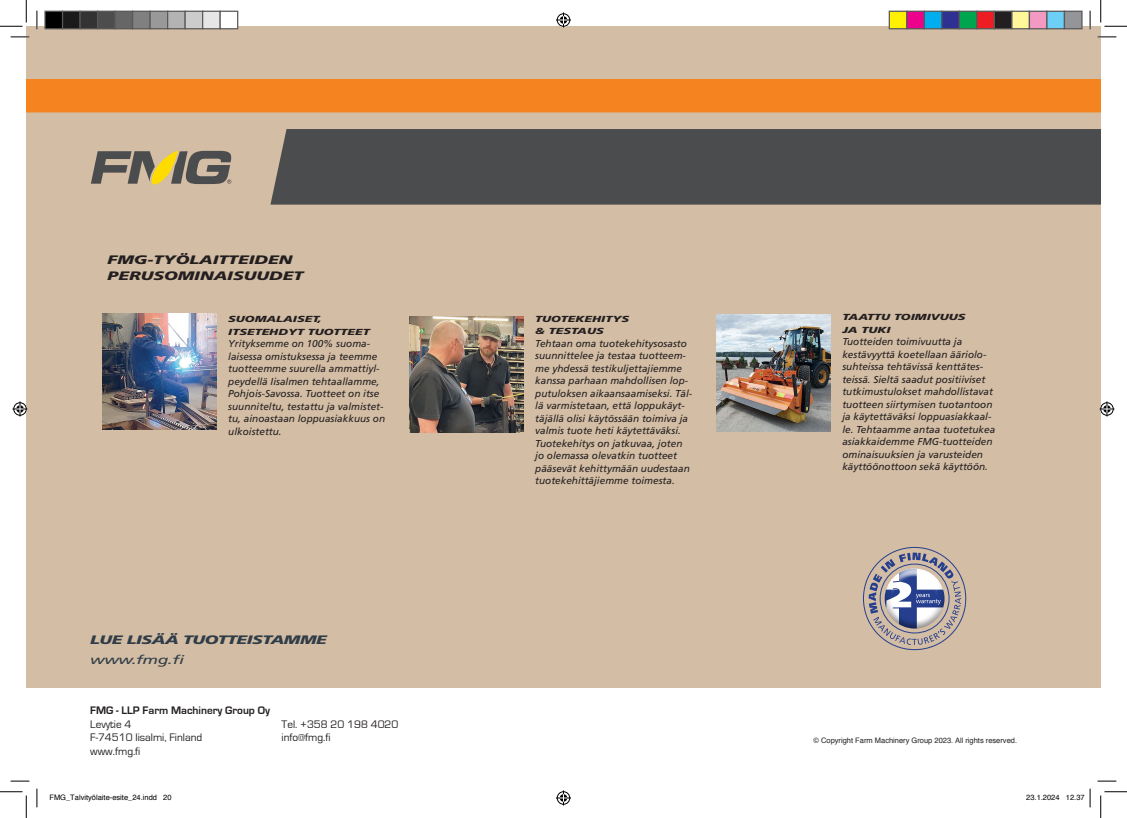
<style>
.page{position:relative;width:1127px;height:818px;background:#fff}
.page>*{position:absolute;margin:0;border:0;box-sizing:border-box;transform-origin:0 0}
.t1{font:italic 900 12.25px/16.2px "Frutiger LT Std";color:#231f20;scale:1.43 1}
.t2{font:italic 900 12.25px "Frutiger LT Std";letter-spacing:-.025em;color:#303d48;scale:1.43 1}
.t3{font:italic 12.25px "Frutiger LT Std";letter-spacing:-.025em;color:#303d48;scale:1.43 1}
.t4{font:11.25px/13.5px "Eurostile";color:#231f20}
.t5{font:700 11.25px "Eurostile";color:#231f20}
.t6{font:italic 10px/12.5px "Frutiger LT Std";color:#231f20}
.t7{font:italic 900 8.75px/12.5px "Frutiger LT Std";color:#231f20;scale:1.43 1}
.t8{font:7.5px "Helvetica";color:#231f20}
.t9{font:7.5px "Helvetica";color:#000}
</style>
<div class="page">
<div style="left:26px;top:26px;width:1074px;height:662px;background:#d3bda4"></div>
<div style="left:26px;top:79px;width:1074px;height:33px;background:#f58420"></div>
<div style="left:270px;top:129px;width:830px;height:76px;background:#4b4c4d"></div>
<svg style="left:91px;top:150px;width:140px;height:35px"></svg>
<img style="left:102px;top:313px;width:114px;height:117px">
<img style="left:409px;top:316px;width:114px;height:117px">
<img style="left:716px;top:315px;width:114px;height:116px">
<svg style="left:868px;top:552px;width:92px;height:93px"></svg>
<svg style="left:11px;top:36px;width:18px;height:2px"></svg>
<svg style="left:1097px;top:36px;width:18px;height:2px"></svg>
<svg style="left:11px;top:780px;width:18px;height:2px"></svg>
<svg style="left:1097px;top:780px;width:18px;height:2px"></svg>
<svg style="left:36px;top:11px;width:2px;height:18px"></svg>
<svg style="left:36px;top:788px;width:2px;height:19px"></svg>
<svg style="left:1089px;top:11px;width:1px;height:18px"></svg>
<svg style="left:0;top:0;width:27px;height:27px"></svg>
<svg style="left:0;top:791px;width:27px;height:27px"></svg>
<svg style="left:1100px;top:0;width:26px;height:27px"></svg>
<svg style="left:1100px;top:791px;width:26px;height:27px"></svg>
<svg style="left:556px;top:13px;width:15px;height:15px"></svg>
<svg style="left:556px;top:790px;width:15px;height:15px"></svg>
<svg style="left:13px;top:401px;width:15px;height:15px"></svg>
<svg style="left:1099px;top:401px;width:15px;height:15px"></svg>
<div style="left:45px;top:11px;width:18px;height:18px;background:#000"></div>
<div style="left:44px;top:11px;width:19px;height:18px;border:1px solid #595959"></div>
<div style="left:63px;top:11px;width:17px;height:18px;background:#1a1a1a"></div>
<div style="left:62px;top:11px;width:19px;height:18px;border:1px solid #595959"></div>
<div style="left:80px;top:11px;width:18px;height:18px;background:#333"></div>
<div style="left:79px;top:11px;width:19px;height:18px;border:1px solid #595959"></div>
<div style="left:98px;top:11px;width:17px;height:18px;background:#4d4d4d"></div>
<div style="left:97px;top:11px;width:19px;height:18px;border:1px solid #595959"></div>
<div style="left:115px;top:11px;width:18px;height:18px;background:#666"></div>
<div style="left:114px;top:11px;width:19px;height:18px;border:1px solid #595959"></div>
<div style="left:133px;top:11px;width:17px;height:18px;background:#808080"></div>
<div style="left:132px;top:11px;width:19px;height:18px;border:1px solid #595959"></div>
<div style="left:150px;top:11px;width:18px;height:18px;background:#999"></div>
<div style="left:149px;top:11px;width:19px;height:18px;border:1px solid #595959"></div>
<div style="left:168px;top:11px;width:17px;height:18px;background:#b3b3b3"></div>
<div style="left:167px;top:11px;width:19px;height:18px;border:1px solid #595959"></div>
<div style="left:185px;top:11px;width:18px;height:18px;background:#ccc"></div>
<div style="left:184px;top:11px;width:19px;height:18px;border:1px solid #595959"></div>
<div style="left:203px;top:11px;width:17px;height:18px;background:#e6e6e6"></div>
<div style="left:202px;top:11px;width:19px;height:18px;border:1px solid #595959"></div>
<div style="left:220px;top:11px;width:18px;height:18px;background:#fff"></div>
<div style="left:219px;top:11px;width:19px;height:18px;border:1px solid #595959"></div>
<div style="left:889px;top:11px;width:17px;height:18px;background:#fff101"></div>
<div style="left:888px;top:11px;width:19px;height:18px;border:1px solid #595959"></div>
<div style="left:906px;top:11px;width:18px;height:18px;background:#ed028c"></div>
<div style="left:905px;top:11px;width:19px;height:18px;border:1px solid #595959"></div>
<div style="left:924px;top:11px;width:17px;height:18px;background:#00aeef"></div>
<div style="left:923px;top:11px;width:19px;height:18px;border:1px solid #595959"></div>
<div style="left:941px;top:11px;width:18px;height:18px;background:#2e3092"></div>
<div style="left:940px;top:11px;width:19px;height:18px;border:1px solid #595959"></div>
<div style="left:959px;top:11px;width:17px;height:18px;background:#00a54f"></div>
<div style="left:958px;top:11px;width:19px;height:18px;border:1px solid #595959"></div>
<div style="left:976px;top:11px;width:18px;height:18px;background:#ee1d23"></div>
<div style="left:975px;top:11px;width:19px;height:18px;border:1px solid #595959"></div>
<div style="left:994px;top:11px;width:17px;height:18px;background:#231f20"></div>
<div style="left:993px;top:11px;width:19px;height:18px;border:1px solid #595959"></div>
<div style="left:1011px;top:11px;width:18px;height:18px;background:#fff79a"></div>
<div style="left:1010px;top:11px;width:19px;height:18px;border:1px solid #595959"></div>
<div style="left:1029px;top:11px;width:17px;height:18px;background:#f499c2"></div>
<div style="left:1028px;top:11px;width:19px;height:18px;border:1px solid #595959"></div>
<div style="left:1046px;top:11px;width:18px;height:18px;background:#6bcff6"></div>
<div style="left:1045px;top:11px;width:19px;height:18px;border:1px solid #595959"></div>
<div style="left:1064px;top:11px;width:17px;height:18px;background:#939598"></div>
<div style="left:1063px;top:11px;width:19px;height:18px;border:1px solid #595959"></div>
<svg style="left:1089px;top:788px;width:1px;height:19px"></svg>
<p class="t1" style="left:108px;top:252px;width:138px">FMG-TYÖLAITTEIDEN<br>PERUSOMINAISUUDET</p>
<p class="t7" style="left:228px;top:313px;width:100px">SUOMALAISET,<br>ITSETEHDYT TUOTTEET</p>
<p class="t6" style="left:228px;top:338px;width:158px">Yrityksemme on 100% suoma&shy;laisessa omistuksessa ja teemme tuotteemme suurella ammattiyl&shy;peydellä Iisalmen tehtaallamme,<br>Pohjois-Savossa. Tuotteet on itse suunniteltu, testattu ja valmistet&shy;tu, ainoastaan loppuasiakkuus on ulkoistettu.</p>
<p class="t2" style="left:90px;top:632px;width:167px">LUE LISÄÄ TUOTTEISTAMME</p>
<p class="t3" style="left:90px;top:652px;width:67px">www.fmg.fi</p>
<p class="t7" style="left:535px;top:313px;width:67px">TUOTEKEHITYS &amp; TESTAUS</p>
<p class="t6" style="left:535px;top:337px;width:158px">Tehtaan oma tuotekehitysosasto suunnittelee ja testaa tuotteem&shy;me yhdessä testikuljettajiemme kanssa parhaan mahdollisen lop&shy;putuloksen aikaansaamiseksi. Täl&shy;lä varmistetaan, että loppukäyt&shy;täjällä olisi käytössään toimiva ja valmis tuote heti käytettäväksi.<br>Tuotekehitys on jatkuvaa, joten jo olemassa olevatkin tuotteet pääsevät kehittymään uudestaan tuotekehittäjiemme toimesta.</p>
<p class="t7" style="left:842px;top:311px;width:88px">TAATTU TOIMIVUUS<br>JA TUKI</p>
<p class="t6" style="left:842px;top:336px;width:154px">Tuotteiden toimivuutta ja kestävyyttä koetellaan ääriolo&shy;suhteissa tehtävissä kenttätes&shy;teissä. Sieltä saadut positiiviset tutkimustulokset mahdollistavat tuotteen siirtymisen tuotantoon ja käytettäväksi loppuasiakkaal&shy;le. Tehtaamme antaa tuotetukea asiakkaidemme FMG-tuotteiden ominaisuuksien ja varusteiden käyttöönottoon sekä käyttöön.</p>
<p class="t5" style="left:90px;top:704px;width:181px">FMG - LLP Farm Machinery Group Oy</p>
<p class="t4" style="left:90px;top:717px;width:114px">Levytie 4<br>F-74510 Iisalmi, Finland www.fmg.fi</p>
<p class="t4" style="left:281px;top:717px;width:118px">Tel. +358 20 198 4020 info@fmg.fi</p>
<p class="t9" style="left:49px;top:791px;width:124px">FMG_Talvityölaite-esite_24.indd 20</p>
<p class="t9" style="left:1025px;top:791px;width:60px">23.1.2024 12.37</p>
<p class="t8" style="left:813px;top:735px;width:205px">© Copyright Farm Machinery Group 2023. All rights reserved.</p>
</div>
